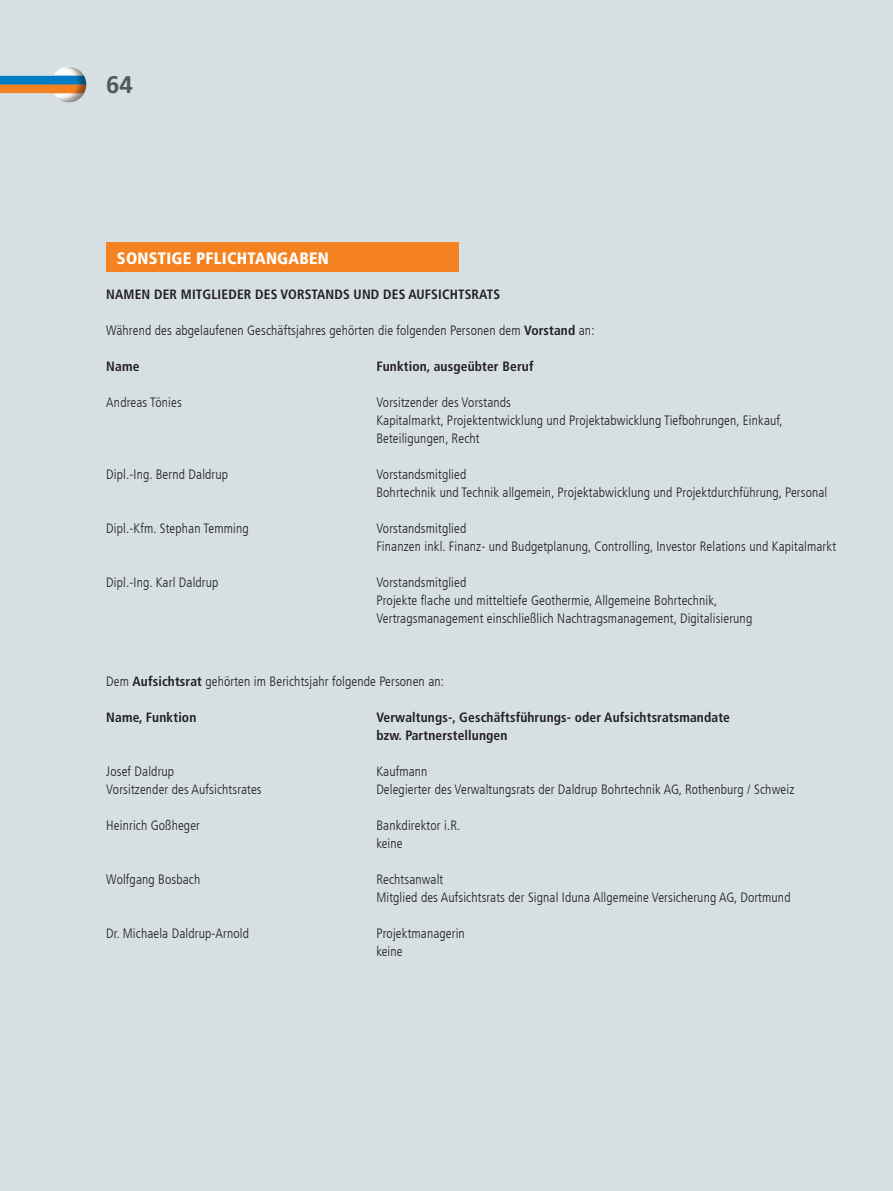
<style>
.page{position:relative;width:893px;height:1191px;background:#d6dfe2}
.page>*{position:absolute;margin:0;border:0;box-sizing:border-box;transform-origin:0 0}
.t1{font:700 24px "Frutiger LT Com";color:#52585b}
.t2{font:900 condensed 16.5px "Frutiger LT Com";letter-spacing:.015em;color:#fff}
.t3{font:300 condensed 13.5px/18px "Frutiger LT Com";letter-spacing:.01em;color:#231f20}
.t4{font:700 condensed 13.5px/18px "Frutiger LT Com";letter-spacing:.01em;color:#231f20}
.s1{font-weight:700}
</style>
<div class="page">
<div style="left:106px;top:242px;width:353px;height:30px;background:#f58220"></div>
<img style="left:0;top:66px;width:87px;height:37px">
<h1 class="t1" style="left:106px;top:70px;width:28px">64</h1>
<p class="t2" style="left:117px;top:248px;width:214px">SONSTIGE PFLICHTANGABEN</p>
<p class="t4" style="left:106px;top:285px;width:395px">NAMEN DER MITGLIEDER DES VORSTANDS UND DES AUFSICHTSRATS</p>
<p class="t3" style="left:106px;top:321px;width:490px">Während des abgelaufenen Geschäftsjahres gehörten die folgenden Personen dem <span class="s1">Vorstand</span> an:</p>
<p class="t4" style="left:106px;top:357px;width:35px">Name</p>
<p class="t4" style="left:376px;top:357px;width:159px">Funktion, ausgeübter Beruf</p>
<p class="t3" style="left:106px;top:393px;width:77px">Andreas Tönies</p>
<p class="t3" style="left:376px;top:393px;width:408px">Vorsitzender des Vorstands<br>Kapitalmarkt, Projektentwicklung und Projektabwicklung Tiefbohrungen, Einkauf,<br>Beteiligungen, Recht</p>
<p class="t3" style="left:106px;top:465px;width:123px">Dipl.-Ing. Bernd Daldrup</p>
<p class="t3" style="left:376px;top:465px;width:453px">Vorstandsmitglied<br>Bohrtechnik und Technik allgemein, Projektabwicklung und Projektdurchführung, Personal</p>
<p class="t3" style="left:106px;top:519px;width:144px">Dipl.-Kfm. Stephan Temming</p>
<p class="t3" style="left:376px;top:519px;width:461px">Vorstandsmitglied<br>Finanzen inkl. Finanz- und Budgetplanung, Controlling, Investor Relations und Kapitalmarkt</p>
<p class="t3" style="left:106px;top:573px;width:114px">Dipl.-Ing. Karl Daldrup</p>
<p class="t3" style="left:376px;top:573px;width:377px">Vorstandsmitglied<br>Projekte flache und mitteltiefe Geothermie, Allgemeine Bohrtechnik,<br>Vertragsmanagement einschließlich Nachtragsmanagement, Digitalisierung</p>
<p class="t3" style="left:106px;top:672px;width:339px">Dem <span class="s1">Aufsichtsrat</span> gehörten im Berichtsjahr folgende Personen an:</p>
<p class="t4" style="left:106px;top:708px;width:92px">Name, Funktion</p>
<p class="t4" style="left:376px;top:708px;width:355px">Verwaltungs-, Geschäftsführungs- oder Aufsichtsratsmandate bzw. Partnerstellungen</p>
<p class="t3" style="left:106px;top:762px;width:69px">Josef Daldrup</p>
<p class="t3" style="left:376px;top:762px;width:53px">Kaufmann</p>
<p class="t3" style="left:106px;top:780px;width:157px">Vorsitzender des Aufsichtsrates</p>
<p class="t3" style="left:376px;top:780px;width:419px">Delegierter des Verwaltungsrats der Daldrup Bohrtechnik AG, Rothenburg / Schweiz</p>
<p class="t3" style="left:106px;top:816px;width:95px">Heinrich Goßheger</p>
<p class="t3" style="left:376px;top:816px;width:86px">Bankdirektor i.R. keine</p>
<p class="t3" style="left:106px;top:870px;width:96px">Wolfgang Bosbach</p>
<p class="t3" style="left:376px;top:870px;width:416px">Rechtsanwalt<br>Mitglied des Aufsichtsrats der Signal Iduna Allgemeine Versicherung AG, Dortmund</p>
<p class="t3" style="left:106px;top:924px;width:144px">Dr. Michaela Daldrup-Arnold</p>
<p class="t3" style="left:376px;top:924px;width:90px">Projektmanagerin keine</p>
</div>
